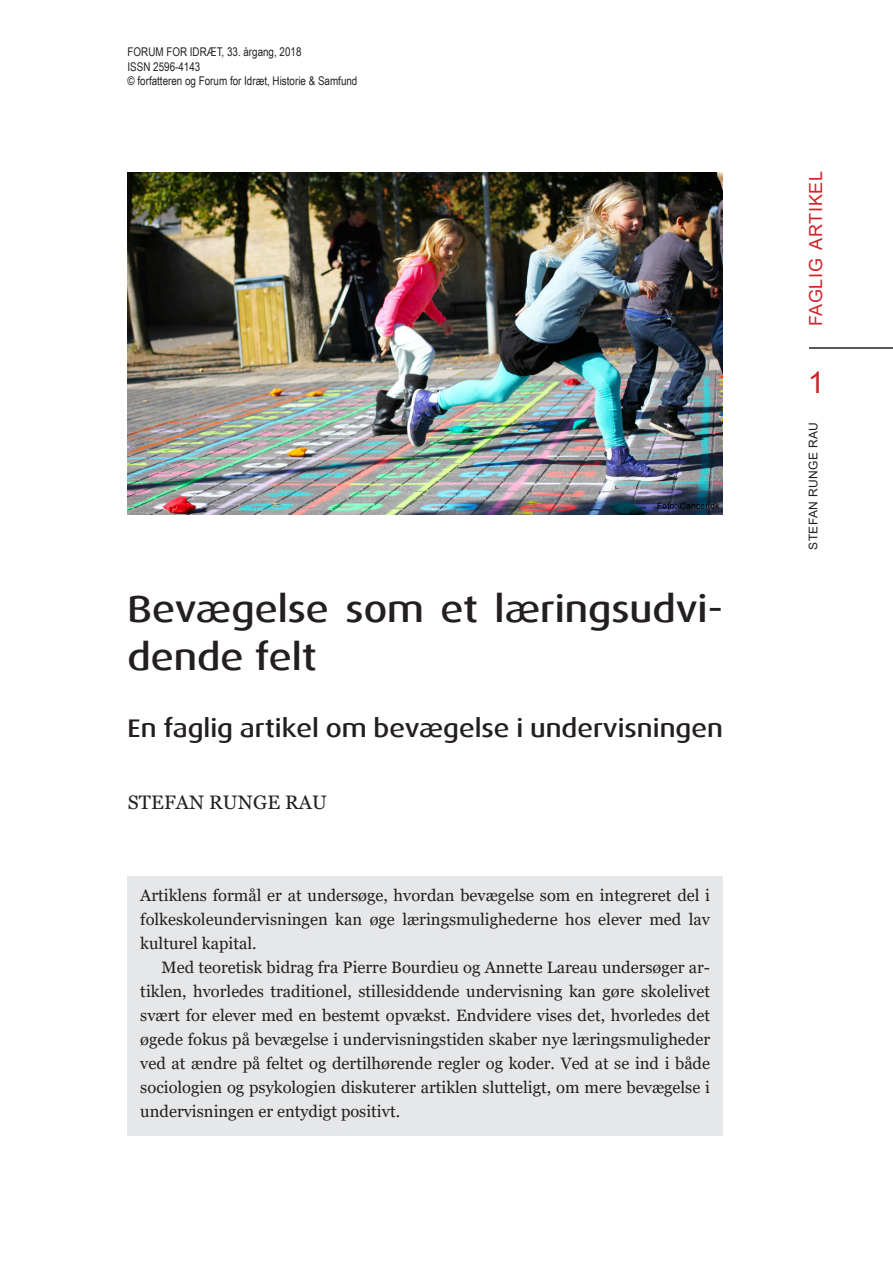
<style>
.page{position:relative;width:893px;height:1263px;background:#fff}
.page>*{position:absolute;margin:0;border:0;box-sizing:border-box;transform-origin:0 0}
.Overskrift{font:500 37.5px/48px "Dax Wide";color:#231f20}
.t1{font:30px "Arial";color:#d1232a}
.Teaser{font:500 25.5px "Dax Wide";color:#231f20}
.Forfatter_forsiden{font:19.5px "Georgia";letter-spacing:.01em;color:#231f20}
.t2{font:18px "Arial";letter-spacing:.035em;color:#d1232a}
.Teaser-2{font:16.5px/24px "Georgia";color:#231f20;text-align:justify}
.t3{font:12px/14.4px "Arial Narrow";color:#231f20}
.t4{font:12px "Arial";letter-spacing:.035em;color:#231f20}
</style>
<div class="page">
<hr style="left:809px;top:347px;width:84px;height:2px;background:#231f20">
<div style="left:128px;top:876px;width:595px;height:259px;background:#e6e7e9"></div>
<img style="left:128px;top:172px;width:595px;height:342px">
<p class="t3" style="left:128px;top:44px;width:231px">FORUM FOR IDRÆT, 33. årgang, 2018<br>ISSN 2596-4143<br>© forfatteren og Forum for Idræt, Historie &amp; Samfund</p>
<p class="Overskrift" style="left:128px;top:586px;width:597px">Bevægelse som et læringsudvi&shy;dende felt</p>
<p class="Teaser" style="left:128px;top:713px;width:597px">En faglig artikel om bevægelse i undervisningen</p>
<p class="Forfatter_forsiden" style="left:128px;top:790px;width:201px">STEFAN RUNGE RAU</p>
<p class="Teaser-2" style="left:140px;top:884px;width:571px">Artiklens formål er at undersøge, hvordan bevægelse som en integreret del i folkeskoleundervisningen kan øge læringsmulighederne hos elever med lav kulturel kapital.</p>
<p class="Teaser-2" style="left:140px;top:956px;width:571px;text-indent:21px">Med teoretisk bidrag fra Pierre Bourdieu og Annette Lareau undersøger ar&shy;tiklen, hvorledes traditionel, stillesiddende undervisning kan gøre skolelivet svært for elever med en bestemt opvækst. Endvidere vises det, hvorledes det øgede fokus på bevægelse i undervisningstiden skaber nye læringsmuligheder ved at ændre på feltet og dertilhørende regler og koder. Ved at se ind i både sociologien og psykologien diskuterer artiklen slutteligt, om mere bevægelse i undervisningen er entydigt positivt.</p>
<p class="t2" style="left:803px;top:326px;width:157px;rotate:-90deg">FAGLIG ARTIKEL</p>
<p class="t1" style="left:808px;top:361px;width:18px">1</p>
<p class="t4" style="left:805px;top:550px;width:129px;rotate:-90deg">STEFAN RUNGE RAU</p>
</div>
